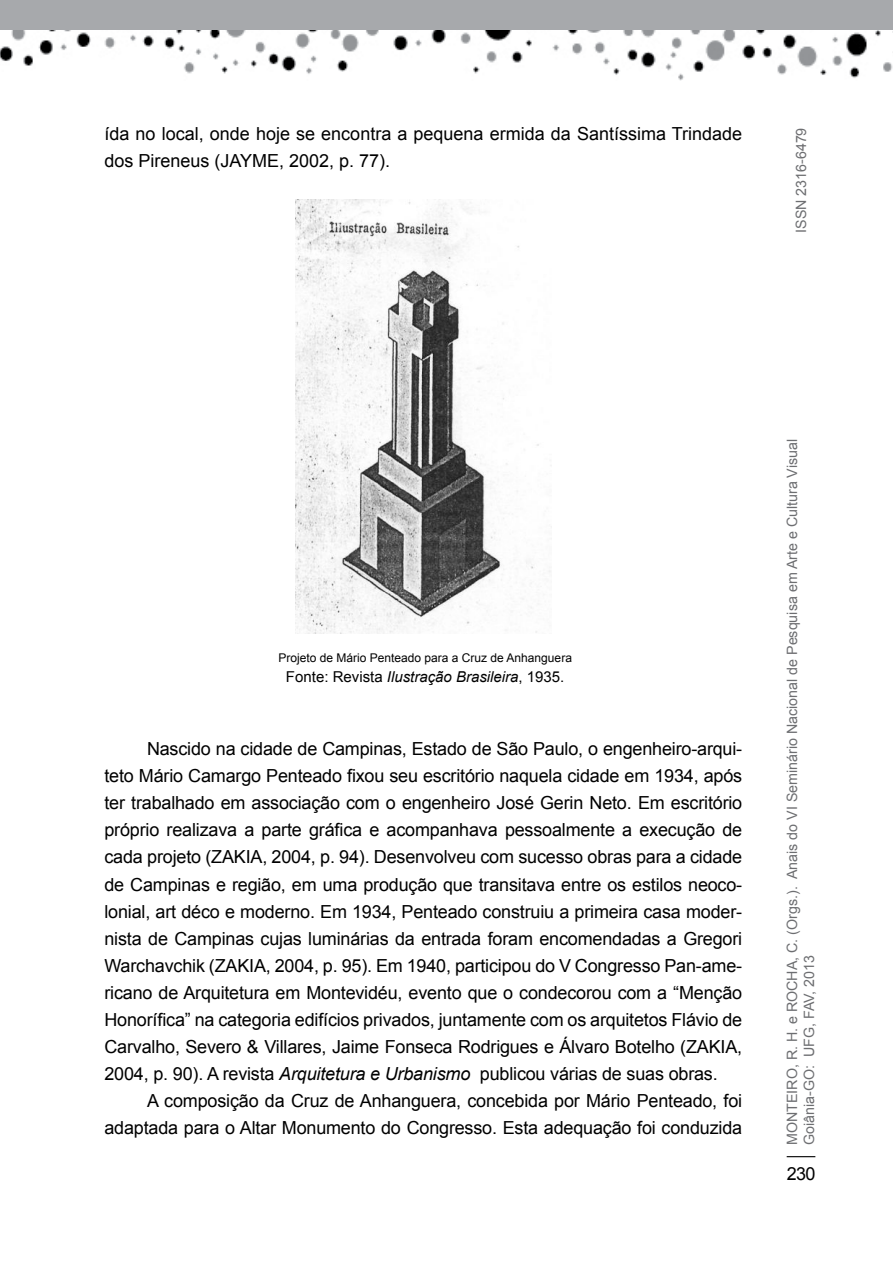
<style>
.page{position:relative;width:893px;height:1263px;background:#fff}
.page>*{position:absolute;margin:0;border:0;box-sizing:border-box;transform-origin:0 0}
.t1{font:18px/27px "Arial";letter-spacing:-.01em;color:#000}
.t2{font:italic 15px "Arial";color:#000}
.t3{font:14.25px/17.1px "Arial";color:#6d6e71}
.t4{font:12px "Arial";color:#000}
.s1{font-style:normal}
.s2{font-style:italic}
</style>
<div class="page">
<svg style="left:787px;top:1156px;width:28px;height:1px"></svg>
<img style="left:0;top:30px;width:893px;height:50px">
<div style="left:0;top:0;width:893px;height:30px;background:#a7a9ac"></div>
<img style="left:295px;top:200px;width:257px;height:433px">
<p class="t1" style="left:104px;top:121px;width:639px">ída no local, onde hoje se encontra a pequena ermida da Santíssima Trindade dos Pireneus (JAYME, 2002, p. 77).</p>
<p class="t3" style="left:793px;top:233px;width:107px;rotate:-90deg">I SSN 2316-6479</p>
<p class="t4" style="left:278px;top:649px;width:295px">Projeto de Mário Penteado para a Cruz de Anhanguera</p>
<p class="t2" style="left:286px;top:667px;width:280px"><span class="s1">Fonte: Revista</span> Ilustração Brasileira<span class="s1">, 1935.</span></p>
<p class="t1" style="left:104px;top:736px;width:639px;text-align:justify;text-indent:43px">Nascido na cidade de Campinas, Estado de São Paulo, o engenheiro-arqui&shy;teto Mário Camargo Penteado fixou seu escritório naquela cidade em 1934, após ter trabalhado em associação com o engenheiro José Gerin N eto. Em escritório próprio realizava a parte gráfica e acompanhava pessoalmente a execução de cada projeto (ZAKIA, 2004, p. 94). Desenvolveu com sucesso obras para a cidade de Campinas e região, em uma produção que transitava entre os estilos neoco&shy;lonial, art déco e moderno. Em 1934, Penteado construiu a primeira casa moder&shy;nista de Campinas cujas luminárias da entrada foram encomendadas a Gregori Warchavchik (ZAKIA, 2004, p. 95). Em 1940, participou do V Congresso Pan-ame&shy;ricano de Arquitetura em Montevidéu, evento que o condecorou com a “Menção Honorífica” na categoria edifícios privados, juntamente com os arquitetos Flávio de Carvalho, Severo &amp; Villares, Jaime Fonseca Rodrigues e Álvaro Botelho (ZAKIA, 2004, p. 90). A revista <span class="s2">Arquitetura e Urbanismo</span> publicou várias de suas obras.</p>
<p class="t1" style="left:104px;top:1087px;width:639px;text-align:right">A composição da Cruz de Anhanguera, concebida por Mário Penteado, foi adaptada para o Altar Monumento do Congresso. Esta adequação foi conduzida</p>
<p class="t3" style="left:784px;top:1145px;width:708px;rotate:-90deg">Monteiro, R. H. e Rocha, C. (Orgs.). Anais do VI Seminário Nacional de Pesquisa em Arte e Cultura Visual<br>Goiânia-GO: UFG, FAV, 2013</p>
<p class="t1" style="left:787px;top:1160px;width:30px">230</p>
</div>
